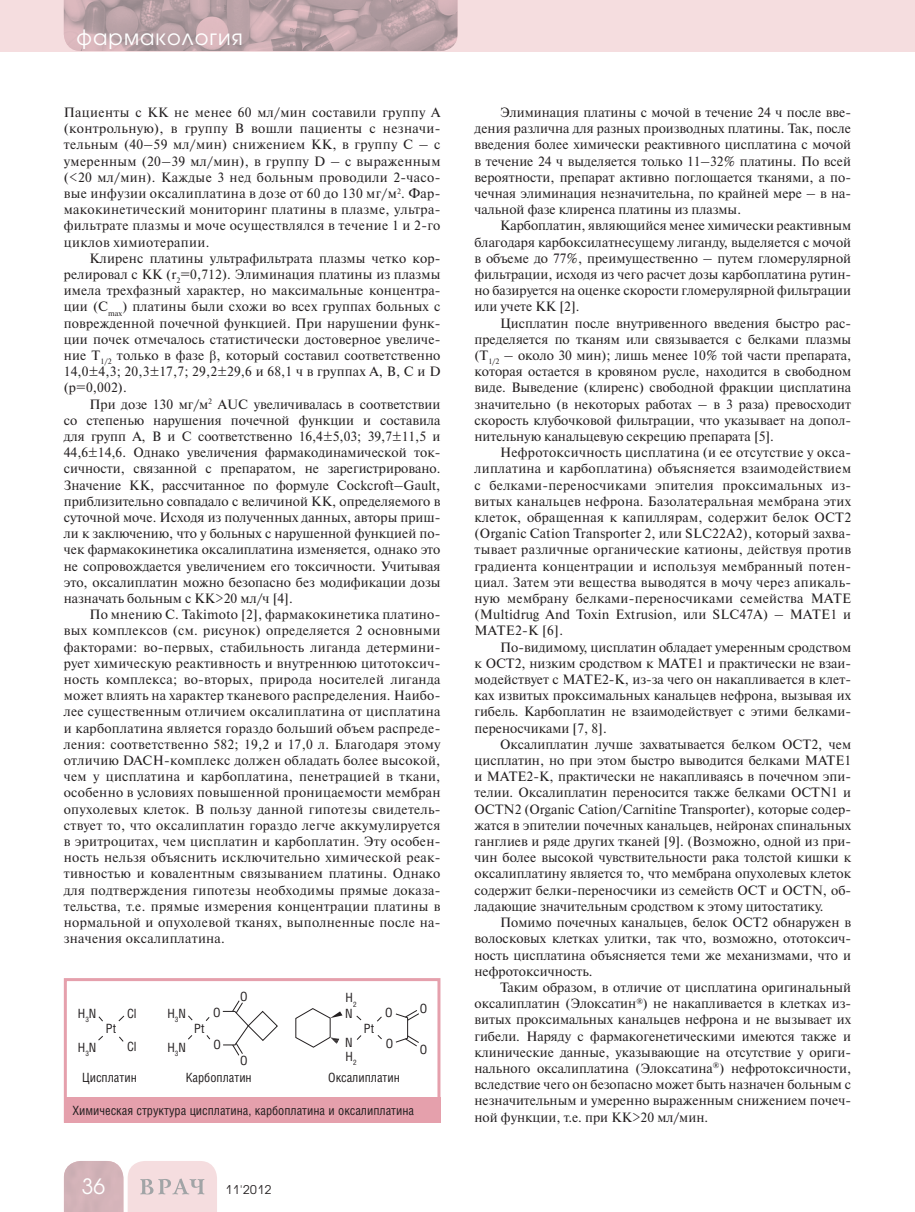
<style>
.page{position:relative;width:915px;height:1212px;background:#fff}
.page>*{position:absolute;margin:0;border:0;box-sizing:border-box;transform-origin:0 0}
.t1{font:21px "Avant Garde Gothic C";letter-spacing:.05em;color:#fff}
.t2{font:13.5px/16.2px "Newton C";color:#231f20;text-align:justify}
.t3{font:12.75px "Helios Cond";color:#231f20}
.t4{font:12px "Avant Garde Gothic C";letter-spacing:.05em;color:#231f20}
.s1{font-family:"Times New Roman"}
</style>
<div class="page">
<div style="left:0;top:0;width:914px;height:51px;background:#f5dddf"></div>
<svg style="left:64px;top:1161px;width:153px;height:51px;background:#e4cccf"></svg>
<img style="left:64px;top:0;width:393px;height:51px">
<svg style="left:98px;top:1036px;width:5px;height:5px"></svg>
<svg style="left:98px;top:1016px;width:5px;height:6px"></svg>
<svg style="left:118px;top:1015px;width:7px;height:7px"></svg>
<svg style="left:119px;top:1036px;width:5px;height:6px"></svg>
<svg style="left:188px;top:1015px;width:5px;height:6px"></svg>
<svg style="left:222px;top:1000px;width:56px;height:56px"></svg>
<svg style="left:395px;top:1010px;width:24px;height:37px"></svg>
<svg style="left:377px;top:1016px;width:5px;height:6px"></svg>
<svg style="left:356px;top:1015px;width:5px;height:6px"></svg>
<svg style="left:377px;top:1035px;width:5px;height:5px"></svg>
<svg style="left:295px;top:1008px;width:47px;height:40px"></svg>
<div style="left:64px;top:978px;width:376px;height:145px;border:3px solid #e5a0ac"></div>
<div style="left:64px;top:1097px;width:376px;height:26px;background:#e5a0ac"></div>
<h1 class="t1" style="left:77px;top:27px;width:168px">фармакология</h1>
<p class="t2" style="left:64px;top:106px;width:378px">Пациенты с КК не менее 60 мл/мин составили группу А (контрольную), в группу B вошли пациенты с незначи&shy;тельным (40–59 мл/мин) снижением КК, в группу С – с умеренным (20–39 мл/мин), в группу D – с выраженным (&lt;20 мл/мин). Каждые 3 нед больным проводили 2-часо&shy;вые инфузии оксалиплатина в дозе от 60 до 130 мг/м<sup>2</sup>. Фар&shy;макокинетический мониторинг платины в плазме, ультра&shy;фильтрате плазмы и моче осуществлялся в течение 1 и 2-го циклов химиотерапии.</p>
<p class="t2" style="left:64px;top:251px;width:378px;text-indent:26px">Клиренс платины ультрафильтрата плазмы четко кор&shy;релировал с КК (r<sub>2</sub>=0,712). Элиминация платины из плазмы имела трехфазный характер, но максимальные концентра&shy;ции (C<sub>max</sub>) платины были схожи во всех группах больных с поврежденной почечной функцией. При нарушении функ&shy;ции почек отмечалось статистически достоверное увеличе&shy;ние Т<sub>1/2</sub> только в фазе <span class="s1">β</span>, который составил соответственно 14,0±4,3; 20,3±17,7; 29,2±29,6 и 68,1 ч в группах A, B, C и D (p=0,002).</p>
<p class="t2" style="left:64px;top:397px;width:378px;text-indent:26px">При дозе 130 мг/м<sup>2</sup> AUC увеличивалась в соответствии со степенью нарушения почечной функции и составила для групп A, B и C соответственно 16,4±5,03; 39,7±11,5 и 44,6±14,6. Однако увеличения фармакодинамической ток&shy;сичности, связанной с препаратом, не зарегистрировано.<br>Значение КК, рассчитанное по формуле Cockcroft–Gault, приблизительно совпадало с величиной КК, определяемого в суточной моче. Исходя из полученных данных, авторы приш&shy;ли к заключению, что у больных с нарушенной функцией по&shy;чек фармакокинетика оксалиплатина изменяется, однако это не сопровождается увеличением его токсичности. Учитывая это, оксалиплатин можно безопасно без модификации дозы назначать больным с КК&gt;20 мл/ч [4].</p>
<p class="t2" style="left:64px;top:608px;width:378px;text-indent:26px">По мнению С. Takimoto [2], фармакокинетика платино&shy;вых комплексов (см. рисунок) определяется 2 основными факторами: во-первых, стабильность лиганда детермини&shy;рует химическую реактивность и внутреннюю цитотоксич&shy;ность комплекса; во-вторых, природа носителей лиганда может влиять на характер тканевого распределения. Наибо&shy;лее существенным отличием оксалиплатина от цисплатина и карбоплатина является гораздо больший объем распреде&shy;ления: соответственно 582; 19,2 и 17,0 л. Благодаря этому отличию DACH-комплекс должен обладать более высокой, чем у цисплатина и карбоплатина, пенетрацией в ткани, особенно в условиях повышенной проницаемости мембран опухолевых клеток. В пользу данной гипотезы свидетель&shy;ствует то, что оксалиплатин гораздо легче аккумулируется в эритроцитах, чем цисплатин и карбоплатин. Эту особен&shy;ность нельзя объяснить исключительно химической реак&shy;тивностью и ковалентным связыванием платины. Однако для подтверждения гипотезы необходимы прямые доказа&shy;тельства, т.е. прямые измерения концентрации платины в нормальной и опухолевой тканях, выполненные после на&shy;значения оксалиплатина.</p>
<p class="t3" style="left:78px;top:1008px;width:20px">H<sub>3</sub>N</p>
<p class="t3" style="left:78px;top:1042px;width:20px">H<sub>3</sub>N</p>
<p class="t3" style="left:106px;top:1023px;width:12px">Pt</p>
<p class="t3" style="left:127px;top:1008px;width:11px">Cl</p>
<p class="t3" style="left:127px;top:1042px;width:11px">Cl</p>
<p class="t3" style="left:167px;top:1008px;width:20px">H<sub>3</sub>N</p>
<p class="t3" style="left:167px;top:1042px;width:20px">H<sub>3</sub>N</p>
<p class="t3" style="left:240px;top:991px;width:9px">O</p>
<p class="t3" style="left:345px;top:993px;width:13px">H<sub>2</sub></p>
<p class="t3" style="left:213px;top:1007px;width:9px">O</p>
<p class="t3" style="left:385px;top:1007px;width:9px">O</p>
<p class="t3" style="left:213px;top:1039px;width:9px">O</p>
<p class="t3" style="left:240px;top:1055px;width:9px">O</p>
<p class="t3" style="left:345px;top:1008px;width:9px">N</p>
<p class="t3" style="left:345px;top:1037px;width:9px">N</p>
<p class="t3" style="left:194px;top:1023px;width:12px">Pt</p>
<p class="t3" style="left:364px;top:1023px;width:12px">Pt</p>
<p class="t3" style="left:385px;top:1038px;width:9px">O</p>
<p class="t3" style="left:345px;top:1051px;width:13px">H<sub>2</sub></p>
<p class="t3" style="left:82px;top:1072px;width:56px">Цисплатин</p>
<p class="t3" style="left:186px;top:1072px;width:67px">Карбоплатин</p>
<p class="t3" style="left:328px;top:1072px;width:73px">Оксалиплатин</p>
<p class="t3" style="left:419px;top:1003px;width:9px">O</p>
<p class="t3" style="left:419px;top:1044px;width:9px">O</p>
<p class="t3" style="left:72px;top:1105px;width:343px">Химическая структура цисплатина, карбоплатина и оксалиплатина</p>
<h1 class="t1" style="left:82px;top:1177px;width:25px">36</h1>
<p class="t4" style="left:225px;top:1184px;width:47px">11'2012</p>
<p class="t2" style="left:474px;top:106px;width:378px;text-indent:26px">Элиминация платины с мочой в течение 24 ч после вве&shy;дения различна для разных производных платины. Так, после введения более химически реактивного цисплатина с мочой в течение 24 ч выделяется только 11–32% платины. По всей вероятности, препарат активно поглощается тканями, а по&shy;чечная элиминация незначительна, по крайней мере – в на&shy;чальной фазе клиренса платины из плазмы.</p>
<p class="t2" style="left:474px;top:219px;width:378px;text-indent:26px">Карбоплатин, являющийся менее химически реактивным благодаря карбоксилатнесущему лиганду, выделяется с мочой в объеме до 77%, преимущественно – путем гломерулярной фильтрации, исходя из чего расчет дозы карбоплатина рутин&shy;но базируется на оценке скорости гломерулярной фильтрации или учете КК [2].</p>
<p class="t2" style="left:474px;top:316px;width:378px;text-indent:26px">Цисплатин после внутривенного введения быстро рас&shy;пределяется по тканям или связывается с белками плазмы (T<sub>1/2</sub> – около 30 мин); лишь менее 10% той части препарата, которая остается в кровяном русле, находится в свободном виде. Выведение (клиренс) свободной фракции цисплатина значительно (в некоторых работах – в 3 раза) превосходит скорость клубочковой фильтрации, что указывает на допол&shy;нительную канальцевую секрецию препарата [5].</p>
<p class="t2" style="left:474px;top:446px;width:378px;text-indent:26px">Нефротоксичность цисплатина (и ее отсутствие у окса&shy;липлатина и карбоплатина) объясняется взаимодействием с белками-переносчиками эпителия проксимальных из&shy;витых канальцев нефрона. Базолатеральная мембрана этих клеток, обращенная к капиллярам, содержит белок OCT2 (Organic Cation Transporter 2, или SLC22A2), который захва&shy;тывает различные органические катионы, действуя против градиента концентрации и используя мембранный потен&shy;циал. Затем эти вещества выводятся в мочу через апикаль&shy;ную мембрану белками-переносчиками семейства MATE (Multidrug And Toxin Extrusion, или SLC47A) – MATE1 и MATE2-K [6].</p>
<p class="t2" style="left:474px;top:640px;width:378px;text-indent:26px">По-видимому, цисплатин обладает умеренным сродством к OCT2, низким сродством к MATE1 и практически не взаи&shy;модействует с MATE2-K, из-за чего он накапливается в клет&shy;ках извитых проксимальных канальцев нефрона, вызывая их гибель. Карбоплатин не взаимодействует с этими белками&shy;переносчиками [7, 8].</p>
<p class="t2" style="left:474px;top:737px;width:378px;text-indent:26px">Оксалиплатин лучше захватывается белком OCT2, чем цисплатин, но при этом быстро выводится белками MATE1 и MATE2-K, практически не накапливаясь в почечном эпи&shy;телии. Оксалиплатин переносится также белками OCTN1 и OCTN2 (Organic Cation/Carnitine Transporter), которые содер&shy;жатся в эпителии почечных канальцев, нейронах спинальных ганглиев и ряде других тканей [9]. (Возможно, одной из при&shy;чин более высокой чувствительности рака толстой кишки к оксалиплатину является то, что мембрана опухолевых клеток содержит белки-переносчики из семейств OCT и OCTN, об&shy;ладающие значительным сродством к этому цитостатику.</p>
<p class="t2" style="left:474px;top:916px;width:378px;text-indent:26px">Помимо почечных канальцев, белок OCT2 обнаружен в волосковых клетках улитки, так что, возможно, ототоксич&shy;ность цисплатина объясняется теми же механизмами, что и нефротоксичность.</p>
<p class="t2" style="left:474px;top:980px;width:378px;text-indent:26px">Таким образом, в отличие от цисплатина оригинальный оксалиплатин (Элоксатин<sup>®</sup>) не накапливается в клетках из&shy;витых проксимальных канальцев нефрона и не вызывает их гибели. Наряду с фармакогенетическими имеются также и клинические данные, указывающие на отсутствие у ориги&shy;нального оксалиплатина (Элоксатина<sup>®</sup>) нефротоксичности, вследствие чего он безопасно может быть назначен больным с незначительным и умеренно выраженным снижением почеч&shy;ной функции, т.е. при КК&gt;20 мл/мин.</p>
</div>
